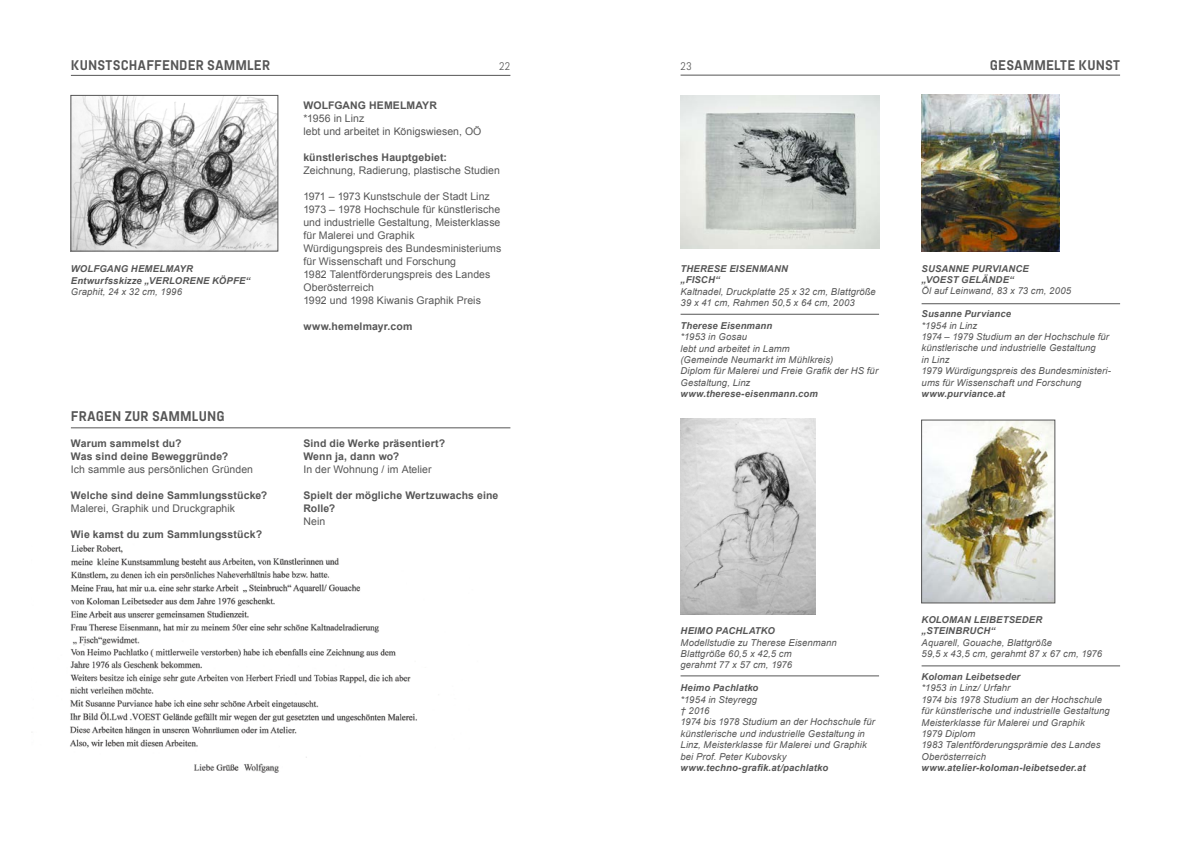
<style>
.page{position:relative;width:1191px;height:842px;background:#fff}
.page>*{position:absolute;margin:0;border:0;box-sizing:border-box;transform-origin:0 0}
.t1{font:700 14px "Abel Pro";letter-spacing:.02em;color:#565656}
.t2{font:11px "Abel";color:#565656}
.t3{font:10.5px/13px "Arial";letter-spacing:.005em;color:#565656}
.t4{font:700 10.5px/13px "Arial";letter-spacing:.01em;color:#565656}
.t5{font:italic 9.5px/11.4px "Arial";letter-spacing:.01em;color:#565656}
.t6{font:italic 700 9.5px/11.4px "Arial";letter-spacing:.015em;color:#565656}
</style>
<div class="page">
<hr style="left:71px;top:75px;width:439px;height:1px;background:#565656">
<hr style="left:921px;top:666px;width:199px;height:1px;background:#565656">
<hr style="left:680px;top:676px;width:199px;height:1px;background:#565656">
<hr style="left:680px;top:314px;width:199px;height:1px;background:#565656">
<hr style="left:921px;top:303px;width:199px;height:1px;background:#565656">
<hr style="left:680px;top:75px;width:440px;height:1px;background:#565656">
<hr style="left:71px;top:428px;width:439px;height:1px;background:#565656">
<img style="left:70px;top:545px;width:347px;height:226px">
<img style="left:241px;top:760px;width:44px;height:13px">
<img style="left:73px;top:97px;width:203px;height:152px">
<div style="left:71px;top:95px;width:207px;height:156px;border:1px solid #565656"></div>
<img style="left:921px;top:95px;width:138px;height:157px">
<img style="left:680px;top:418px;width:135px;height:196px">
<img style="left:680px;top:96px;width:199px;height:153px">
<img style="left:923px;top:422px;width:130px;height:179px">
<div style="left:921px;top:420px;width:134px;height:183px;border:1px solid #565656"></div>
<h1 class="t1" style="left:71px;top:55px;width:201px">KUNSTSCHAFFENDER SAMMLER</h1>
<p class="t2" style="left:499px;top:59px;width:13px">22</p>
<p class="t2" style="left:680px;top:59px;width:13px">23</p>
<h1 class="t1" style="left:990px;top:55px;width:132px">GESAMMELTE KUNST</h1>
<p class="t6" style="left:71px;top:264px;width:181px">WOLFGANG HEMELMAYR<br>Entwurfsskizze „VERLORENE KÖPFE“</p>
<p class="t5" style="left:71px;top:286px;width:113px">Graphit, 24 x 32 cm, 1996</p>
<p class="t4" style="left:303px;top:99px;width:135px">WOLFGANG HEMELMAYR</p>
<p class="t3" style="left:303px;top:112px;width:180px">*1956 in Linz<br>lebt und arbeitet in Königswiesen, OÖ</p>
<p class="t4" style="left:303px;top:151px;width:145px">künstlerisches Hauptgebiet:</p>
<p class="t3" style="left:303px;top:164px;width:198px">Zeichnung, Radierung, plastische Studien</p>
<p class="t3" style="left:303px;top:190px;width:199px">1971 – 1973 Kunstschule der Stadt Linz 1973 – 1978 Hochschule für künstlerische und industrielle Gestaltung, Meisterklasse für Malerei und Graphik<br>Würdigungspreis des Bundesministeriums für Wissenschaft und Forschung<br>1982 Talentförderungspreis des Landes Oberösterreich<br>1992 und 1998 Kiwanis Graphik Preis</p>
<p class="t4" style="left:303px;top:320px;width:110px">www.hemelmayr.com</p>
<p class="t6" style="left:680px;top:263px;width:109px">THERESE EISENMANN „FISCH“</p>
<p class="t5" style="left:680px;top:286px;width:197px">Kaltnadel, Druckplatte 25 x 32 cm, Blattgröße<br>39 x 41 cm, Rahmen 50,5 x 64 cm, 2003</p>
<p class="t6" style="left:680px;top:320px;width:93px">Therese Eisenmann</p>
<p class="t5" style="left:680px;top:331px;width:199px">*1953 in Gosau<br>lebt und arbeitet in Lamm<br>(Gemeinde Neumarkt im Mühlkreis)<br>Diplom für Malerei und Freie Grafik der HS für<br>Gestaltung, Linz</p>
<p class="t6" style="left:680px;top:389px;width:139px">www.therese-eisenmann.com</p>
<p class="t6" style="left:921px;top:263px;width:109px">SUSANNE PURVIANCE „VOEST GELÄNDE“</p>
<p class="t5" style="left:921px;top:286px;width:151px">Öl auf Leinwand, 83 x 73 cm, 2005</p>
<p class="t6" style="left:921px;top:309px;width:91px">Susanne Purviance</p>
<p class="t5" style="left:921px;top:320px;width:191px">*1954 in Linz<br>1974 – 1979 Studium an der Hochschule für künstlerische und industrielle Gestaltung<br>in Linz<br>1979 Würdigungspreis des Bundesministeri&shy;ums für Wissenschaft und Forschung</p>
<p class="t6" style="left:921px;top:388px;width:85px">www.purviance.at</p>
<h1 class="t1" style="left:71px;top:406px;width:155px">FRAGEN ZUR SAMMLUNG</h1>
<p class="t4" style="left:71px;top:437px;width:159px">Warum sammelst du?<br>Was sind deine Beweggründe?</p>
<p class="t3" style="left:71px;top:463px;width:184px">Ich sammle aus persönlichen Gründen</p>
<p class="t4" style="left:71px;top:489px;width:198px">Welche sind deine Sammlungsstücke?</p>
<p class="t3" style="left:71px;top:502px;width:166px">Malerei, Graphik und Druckgraphik</p>
<p class="t4" style="left:71px;top:528px;width:193px">Wie kamst du zum Sammlungsstück?</p>
<p class="t4" style="left:303px;top:437px;width:143px">Sind die Werke präsentiert?<br>Wenn ja, dann wo?</p>
<p class="t3" style="left:303px;top:463px;width:130px">In der Wohnung / im Atelier</p>
<p class="t4" style="left:303px;top:489px;width:196px">Spielt der mögliche Wertzuwachs eine<br>Rolle?</p>
<p class="t3" style="left:303px;top:515px;width:23px">Nein</p>
<p class="t6" style="left:680px;top:625px;width:96px">HEIMO PACHLATKO</p>
<p class="t5" style="left:680px;top:637px;width:158px">Modellstudie zu Therese Eisenmann<br>Blattgröße 60,5 x 42,5 cm<br>gerahmt 77 x 57 cm, 1976</p>
<p class="t6" style="left:680px;top:682px;width:79px">Heimo Pachlatko</p>
<p class="t5" style="left:680px;top:694px;width:196px">*1954 in Steyregg<br>† 2016<br>1974 bis 1978 Studium an der Hochschule für künstlerische und industrielle Gestaltung in<br>Linz, Meisterklasse für Malerei und Graphik bei Prof. Peter Kubovsky</p>
<p class="t6" style="left:680px;top:762px;width:149px">www.techno-grafik.at/pachlatko</p>
<p class="t6" style="left:921px;top:614px;width:122px">KOLOMAN LEIBETSEDER „STEINBRUCH“</p>
<p class="t5" style="left:921px;top:637px;width:182px">Aquarell, Gouache, Blattgröße<br>59,5 x 43,5 cm, gerahmt 87 x 67 cm, 1976</p>
<p class="t6" style="left:921px;top:671px;width:100px">Koloman Leibetseder</p>
<p class="t5" style="left:921px;top:682px;width:190px">*1953 in Linz/ Urfahr<br>1974 bis 1978 Studium an der Hochschule für künstlerische und industrielle Gestaltung<br>Meisterklasse für Malerei und Graphik<br>1979 Diplom<br>1983 Talentförderungsprämie des Landes<br>Oberösterreich</p>
<p class="t6" style="left:921px;top:762px;width:165px">www.atelier-koloman-leibetseder.at</p>
</div>
